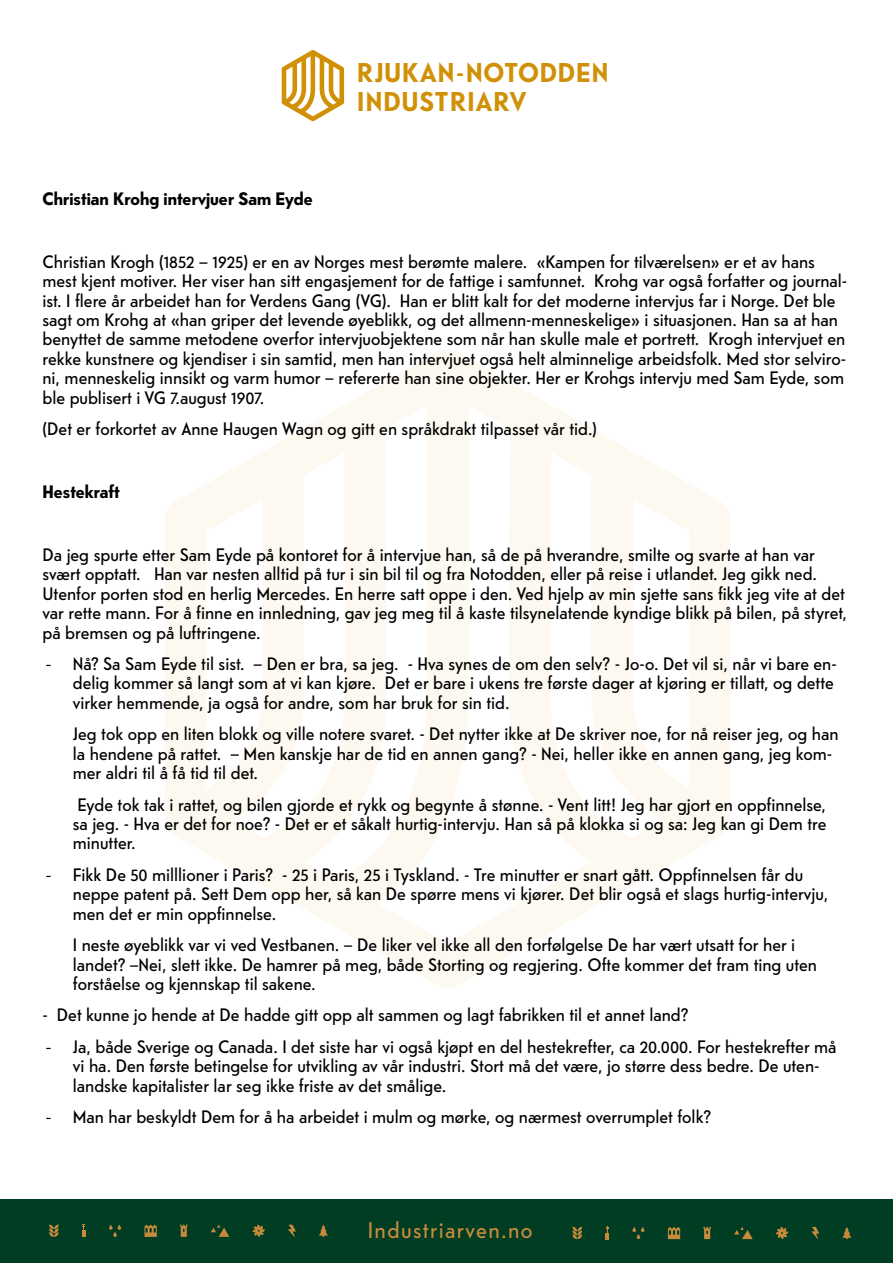
<style>
.page{position:relative;width:893px;height:1263px;background:#fff}
.page>*{position:absolute;margin:0;border:0;box-sizing:border-box;transform-origin:0 0}
.t1{font:700 27.15px/29.2px "Telefon";letter-spacing:.03em;color:#d09107}
.t2{font:22.5px "Telefon";letter-spacing:.06em;color:#c78a3c}
.t3{font:18px/19.4px "Telefon";color:#000}
.t4{font:700 18px "Telefon";color:#000}
.s1{font-family:"Calibri"}
</style>
<div class="page">
<svg style="left:165px;top:350px;width:565px;height:637px"></svg>
<div style="left:0;top:1199px;width:893px;height:64px;background:#003d22"></div>
<svg style="left:282px;top:50px;width:62px;height:71px"></svg>
<svg style="left:811px;top:1227px;width:8px;height:12px"></svg>
<svg style="left:668px;top:1227px;width:12px;height:12px"></svg>
<svg style="left:703px;top:1227px;width:8px;height:12px"></svg>
<svg style="left:632px;top:1227px;width:13px;height:12px"></svg>
<svg style="left:605px;top:1227px;width:4px;height:12px"></svg>
<svg style="left:734px;top:1227px;width:19px;height:12px"></svg>
<svg style="left:776px;top:1227px;width:12px;height:12px"></svg>
<svg style="left:572px;top:1227px;width:10px;height:12px"></svg>
<svg style="left:842px;top:1227px;width:9px;height:12px"></svg>
<svg style="left:288px;top:1225px;width:8px;height:12px"></svg>
<svg style="left:144px;top:1224px;width:13px;height:13px"></svg>
<svg style="left:180px;top:1224px;width:8px;height:13px"></svg>
<svg style="left:109px;top:1224px;width:12px;height:13px"></svg>
<svg style="left:82px;top:1224px;width:4px;height:13px"></svg>
<svg style="left:211px;top:1224px;width:18px;height:13px"></svg>
<svg style="left:253px;top:1224px;width:12px;height:13px"></svg>
<svg style="left:49px;top:1224px;width:10px;height:13px"></svg>
<svg style="left:319px;top:1225px;width:9px;height:12px"></svg>
<p class="t4" style="left:43px;top:186px;width:272px">Christian Krohg intervjuer Sam Eyde</p>
<h1 class="t1" style="left:357px;top:57px;width:253px">RJUKAN-NOTODDEN<br>INDUSTRIARV</h1>
<p class="t3" style="left:43px;top:251px;width:806px">Christian Krogh (1852 – 1925) er en av Norges mest berømte malere. «Kampen for tilværelsen» er et av hans mest kjent motiver. Her viser han sitt engasjement for de fattige i samfunnet. Krohg var også forfatter og journal&shy;ist. I flere år arbeidet han for Verdens Gang (VG). Han er blitt kalt for det moderne intervjus far i Norge. Det ble sagt om Krohg at «han griper det levende øyeblikk, og det allmenn-menneskelige» i situasjonen. Han sa at han benyttet de samme metodene overfor intervjuobjektene som når han skulle male et portrett. Krogh intervjuet en rekke kunstnere og kjendiser i sin samtid, men han intervjuet også helt alminnelige arbeidsfolk. Med stor selviro&shy;ni, menneskelig innsikt og varm humor – refererte han sine objekter. Her er Krohgs intervju med Sam Eyde, som ble publisert i VG 7.august 1907.</p>
<p class="t3" style="left:43px;top:419px;width:556px">(Det er forkortet av Anne Haugen Wagn og gitt en språkdrakt tilpasset vår tid.)</p>
<p class="t4" style="left:43px;top:479px;width:79px">Hestekraft</p>
<p class="t3" style="left:43px;top:545px;width:806px">Da jeg spurte etter Sam Eyde på kontoret for å intervjue han, så de på hverandre, smilte og svarte at han var svært opptatt. Han var nesten alltid på tur i sin bil til og fra Notodden, eller på reise i utlandet. Jeg gikk ned.<br>Utenfor porten stod en herlig Mercedes. En herre satt oppe i den. Ved hjelp av min sjette sans fikk jeg vite at det var rette mann. For å finne en innledning, gav jeg meg til å kaste tilsynelatende kyndige blikk på bilen, på styret, på bremsen og på luftringene.</p>
<p class="t3" style="left:73px;top:654px;width:765px;text-indent:-27px"><span class="s1">-</span> Nå? Sa Sam Eyde til sist. – Den er bra, sa jeg. - Hva synes de om den selv? - Jo-o. Det vil si, når vi bare en&shy;delig kommer så langt som at vi kan kjøre. Det er bare i ukens tre første dager at kjøring er tillatt, og dette virker hemmende, ja også for andre, som har bruk for sin tid.</p>
<p class="t3" style="left:73px;top:724px;width:767px">Jeg tok opp en liten blokk og ville notere svaret. - Det nytter ikke at De skriver noe, for nå reiser jeg, og han la hendene på rattet. – Men kanskje har de tid en annen gang? - Nei, heller ikke en annen gang, jeg kom&shy;mer aldri til å få tid til det.</p>
<p class="t3" style="left:73px;top:794px;width:755px;text-align:justify">Eyde tok tak i rattet, og bilen gjorde et rykk og begynte å stønne. - Vent litt! Jeg har gjort en oppfinnelse, sa jeg. - Hva er det for noe? - Det er et såkalt hurtig-intervju. Han så på klokka si og sa: Jeg kan gi Dem tre minutter.</p>
<p class="t3" style="left:73px;top:864px;width:757px;text-indent:-27px"><span class="s1">-</span> Fikk De 50 milllioner i Paris? - 25 i Paris, 25 i Tyskland. - Tre minutter er snart gått. Oppfinnelsen får du neppe patent på. Sett Dem opp her, så kan De spørre mens vi kjører. Det blir også et slags hurtig-intervju, men det er min oppfinnelse.</p>
<p class="t3" style="left:73px;top:935px;width:746px">I neste øyeblikk var vi ved Vestbanen. – De liker vel ikke all den forfølgelse De har vært utsatt for her i landet? –Nei, slett ikke. De hamrer på meg, både Storting og regjering. Ofte kommer det fram ting uten forståelse og kjennskap til sakene.</p>
<p class="t3" style="left:43px;top:1005px;width:647px">- Det kunne jo hende at De hadde gitt opp alt sammen og lagt fabrikken til et annet land?</p>
<p class="t3" style="left:73px;top:1036px;width:765px;text-indent:-27px"><span class="s1">-</span> Ja, både Sverige og Canada. I det siste har vi også kjøpt en del hestekrefter, ca 20.000. For hestekrefter må vi ha. Den første betingelse for utvikling av vår industri. Stort må det være, jo større dess bedre. De uten&shy;landske kapitalister lar seg ikke friste av det smålige.</p>
<p class="t3" style="left:46px;top:1107px;width:667px"><span class="s1">-</span> Man har beskyldt Dem for å ha arbeidet i mulm og mørke, og nærmest overrumplet folk?</p>
<p class="t2" style="left:368px;top:1216px;width:166px">Industriarven.no</p>
</div>
